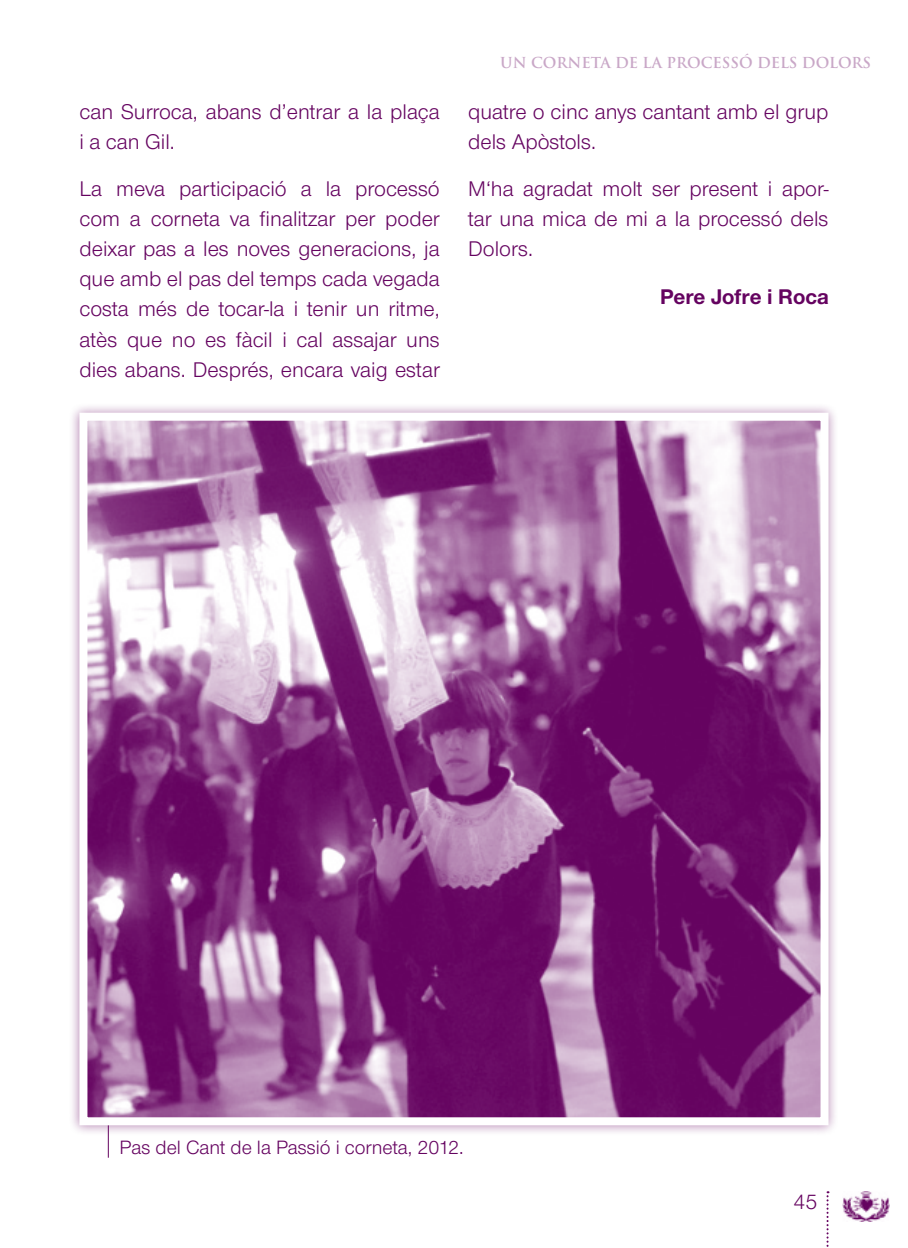
<style>
.page{position:relative;width:908px;height:1248px;background:#fff}
.page>*{position:absolute;margin:0;border:0;box-sizing:border-box;transform-origin:0 0}
.t1{font:22px/30px "Nimbus Sans Novus T";color:#650360}
.t2{font:700 22px "Nimbus Sans Novus T";color:#650360}
.t3{font:20px "Nimbus Sans Novus T";color:#650360}
.t4{font:700 14.8px "Trajan Pro";color:#c9a7c7}
</style>
<div class="page">
<svg style="left:826px;top:1191px;width:2px;height:56px"></svg>
<img style="left:842px;top:1191px;width:47px;height:30px">
<hr style="left:108px;top:1051px;width:1px;height:106px;background:#650360">
<div style="left:68px;top:401px;width:771px;height:734px;background:#650360;opacity:.5"></div>
<svg style="left:75px;top:408px;width:757px;height:721px;background:#9c5d98"></svg>
<p class="t1" style="left:79px;top:97px;width:362px">can Surroca, abans d’entrar a la plaça i a can Gil.</p>
<p class="t1" style="left:79px;top:174px;width:362px;text-align:justify">La meva participació a la processó com a corneta va finalitzar per poder deixar pas a les noves generacions, ja que amb el pas del temps cada vegada costa més de tocar-la i tenir un ritme, atès que no es fàcil i cal assajar uns dies abans. Després, encara vaig estar</p>
<p class="t4" style="left:500px;top:53px;width:372px">UN CORNETA DE LA PROCESSÓ DELS DOLORS</p>
<p class="t1" style="left:468px;top:97px;width:362px">quatre o cinc anys cantant amb el grup dels Apòstols.</p>
<p class="t1" style="left:468px;top:174px;width:362px;text-align:justify">M‘ha agradat molt ser present i apor&shy;tar una mica de mi a la processó dels Dolors.</p>
<p class="t2" style="left:660px;top:283px;width:170px">Pere Jofre i Roca</p>
<p class="t3" style="left:120px;top:1135px;width:345px">Pas del Cant de la Passió i corneta, 2012.</p>
<p class="t1" style="left:793px;top:1185px;width:26px">45</p>
</div>
